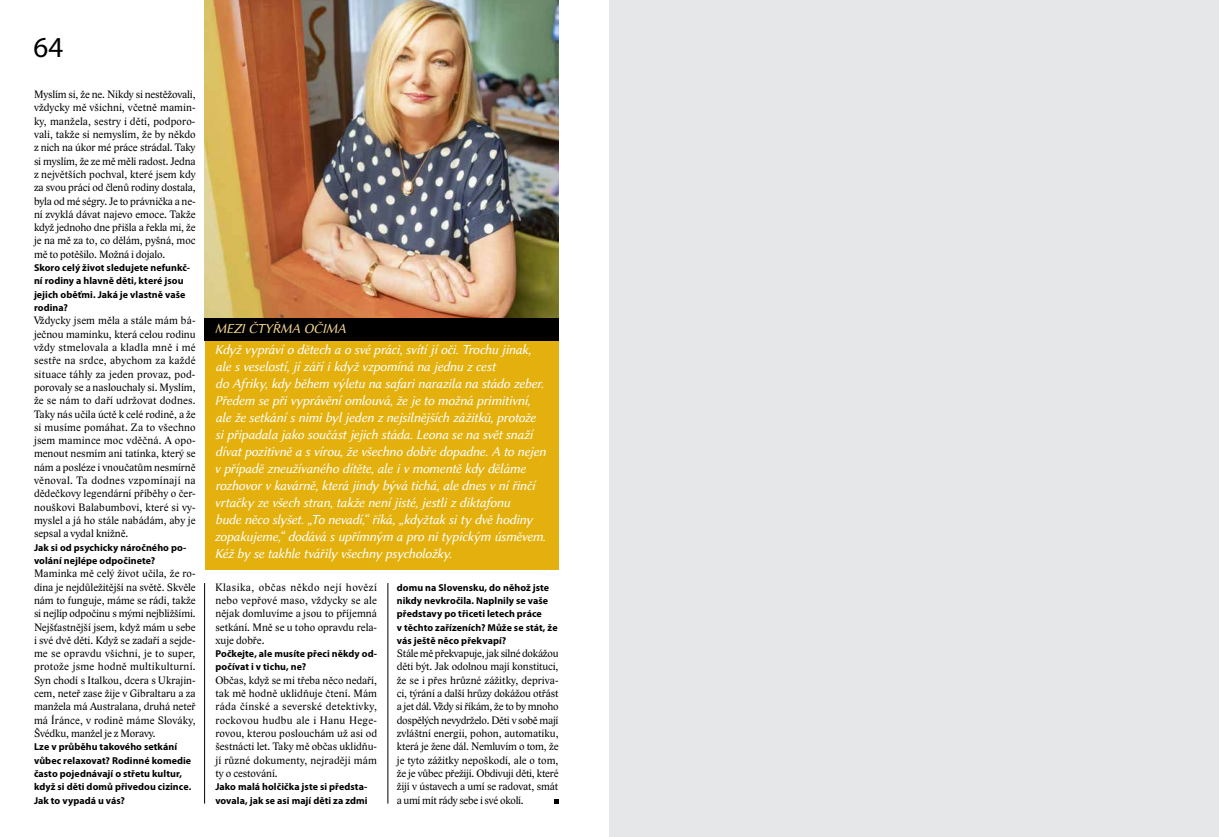
<style>
.page{position:relative;width:1219px;height:837px;background:#fff}
.page>*{position:absolute;margin:0;border:0;box-sizing:border-box;transform-origin:0 0}
.t1{font:29px "Myriad Pro";color:#000}
.t2{font:14px/17px "Lin Biolinum I";letter-spacing:-.025em;color:#fff}
.t3{font:14px "Lin Biolinum I";letter-spacing:-.025em;color:#f1d28a}
.t4{font:11px/13.3px "Lido STF";color:#000;text-align:justify}
.t5{font:700 10px/13.3px "Myriad Pro";letter-spacing:.005em;color:#000}
</style>
<div class="page">
<div style="left:609px;top:0;width:610px;height:836px;background:#e6e7e8"></div>
<svg style="left:554px;top:799px;width:4px;height:4px"></svg>
<hr style="left:204px;top:583px;width:1px;height:220px;background:#000">
<hr style="left:388px;top:583px;width:1px;height:220px;background:#000">
<div style="left:205px;top:317px;width:353px;height:253px;background:#e3b00d"></div>
<div style="left:204px;top:317px;width:354px;height:23px;background:#000"></div>
<img style="left:205px;top:0;width:354px;height:317px">
<h1 class="t1" style="left:33px;top:29px;width:31px">64</h1>
<p class="t4" style="left:34px;top:88px;width:163px">Myslím si, že ne. Nikdy si nestěžovali, vždycky mě všichni, včetně mamin&shy;ky, manžela, sestry i dětí, podporo&shy;vali, takže si nemyslím, že by někdo z nich na úkor mé práce strádal. Taky si myslím, že ze mě měli radost. Jedna z největších pochval, které jsem kdy za svou práci od členů rodiny dostala, byla od mé ségry. Je to právnička a ne&shy;ní zvyklá dávat najevo emoce. Takže když jednoho dne přišla a řekla mi, že je na mě za to, co dělám, pyšná, moc mě to potěšilo. Možná i dojalo.</p>
<p class="t5" style="left:34px;top:261px;width:157px">Skoro celý život sledujete nefunkč&shy;ní rodiny a hlavně děti, které jsou jejich oběťmi. Jaká je vlastně vaše rodina?</p>
<p class="t4" style="left:34px;top:314px;width:163px">Vždycky jsem měla a stále mám bá&shy;ječnou maminku, která celou rodinu vždy stmelovala a kladla mně i mé sestře na srdce, abychom za každé situace táhly za jeden provaz, pod&shy;porovaly se a naslouchaly si. Myslím, že se nám to daří udržovat dodnes.<br>Taky nás učila úctě k celé rodině, a že si musíme pomáhat. Za to všechno jsem mamince moc vděčná. A opo&shy;menout nesmím ani tatínka, který se nám a posléze i vnoučatům nesmírně věnoval. Ta dodnes vzpomínají na dědečkovy legendární příběhy o čer&shy;nouškovi Balabumbovi, které si vy&shy;myslel a já ho stále nabádám, aby je sepsal a vydal knižně.</p>
<p class="t5" style="left:34px;top:540px;width:154px">Jak si od psychicky náročného po&shy;volání nejlépe odpočinete?</p>
<p class="t4" style="left:34px;top:567px;width:163px">Maminka mě celý život učila, že ro&shy;dina je nejdůležitější na světě. Skvěle nám to funguje, máme se rádi, takže si nejlíp odpočinu s mými nejbližšími.<br>Nejšťastnější jsem, když mám u sebe i své dvě děti. Když se zadaří a sejde&shy;me se opravdu všichni, je to super, protože jsme hodně multikulturní.<br>Syn chodí s Italkou, dcera s Ukrajin&shy;cem, neteř zase žije v Gibraltaru a za manžela má Australana, druhá neteř má Íránce, v rodině máme Slováky, Švédku, manžel je z Moravy.</p>
<p class="t5" style="left:34px;top:740px;width:159px">Lze v průběhu takového setkání vůbec relaxovat? Rodinné komedie často pojednávají o střetu kultur, když si děti domů přivedou cizince.<br>Jak to vypadá u vás?</p>
<p class="t3" style="left:215px;top:320px;width:133px">MEZI ČTYŘMA OČIMA</p>
<p class="t2" style="left:214px;top:341px;width:333px">Když vypráví o dětech a o své práci, svítí jí oči. Trochu jinak, ale s veselostí, jí září i když vzpomíná na jednu z cest<br>do Afriky, kdy během výletu na safari narazila na stádo zeber.<br>Předem se při vyprávění omlouvá, že je to možná primitivní, ale že setkání s nimi byl jeden z nejsilnějších zážitků, protože si připadala jako součást jejich stáda. Leona se na svět snaží dívat pozitivně a s vírou, že všechno dobře dopadne. A to nejen v případě zneužívaného dítěte, ale i v momentě kdy děláme rozhovor v kavárně, která jindy bývá tichá, ale dnes v ní řinčí vrtačky ze všech stran, takže není jisté, jestli z diktafonu<br>bude něco slyšet. „To nevadí,“ říká, „kdyžtak si ty dvě hodiny zopakujeme,“ dodává s upřímným a pro ni typickým úsměvem.<br>Kéž by se takhle tvářily všechny psycholožky.</p>
<p class="t4" style="left:215px;top:580px;width:163px">Klasika, občas někdo nejí hovězí nebo vepřové maso, vždycky se ale nějak domluvíme a jsou to příjemná setkání. Mně se u toho opravdu rela&shy;xuje dobře.</p>
<p class="t5" style="left:215px;top:647px;width:163px">Počkejte, ale musíte přeci někdy od&shy;počívat i v tichu, ne?</p>
<p class="t4" style="left:215px;top:673px;width:163px">Občas, když se mi třeba něco nedaří, tak mě hodně uklidňuje čtení. Mám ráda čínské a severské detektivky, rockovou hudbu ale i Hanu Hege&shy;rovou, kterou poslouchám už asi od šestnácti let. Taky mě občas uklidňu&shy;jí různé dokumenty, nejraději mám ty o cestování.</p>
<p class="t5" style="left:215px;top:780px;width:154px">Jako malá holčička jste si předsta&shy;vovala, jak se asi mají děti za zdmi</p>
<p class="t5" style="left:397px;top:580px;width:162px">domu na Slovensku, do něhož jste nikdy nevkročila. Naplnily se vaše představy po třiceti letech práce<br>v těchto zařízeních? Může se stát, že vás ještě něco překvapí?</p>
<p class="t4" style="left:397px;top:646px;width:163px">Stále mě překvapuje, jak silné dokážou děti být. Jak odolnou mají konstituci, že se i přes hrůzné zážitky, depriva&shy;ci, týrání a další hrůzy dokážou otřást a jet dál. Vždy si říkám, že to by mnoho dospělých nevydrželo. Děti v sobě mají zvláštní energii, pohon, automatiku, která je žene dál. Nemluvím o tom, že je tyto zážitky nepoškodí, ale o tom, že je vůbec přežijí. Obdivuji děti, které žijí v ústavech a umí se radovat, smát a umí mít rády sebe i své okolí.</p>
</div>
